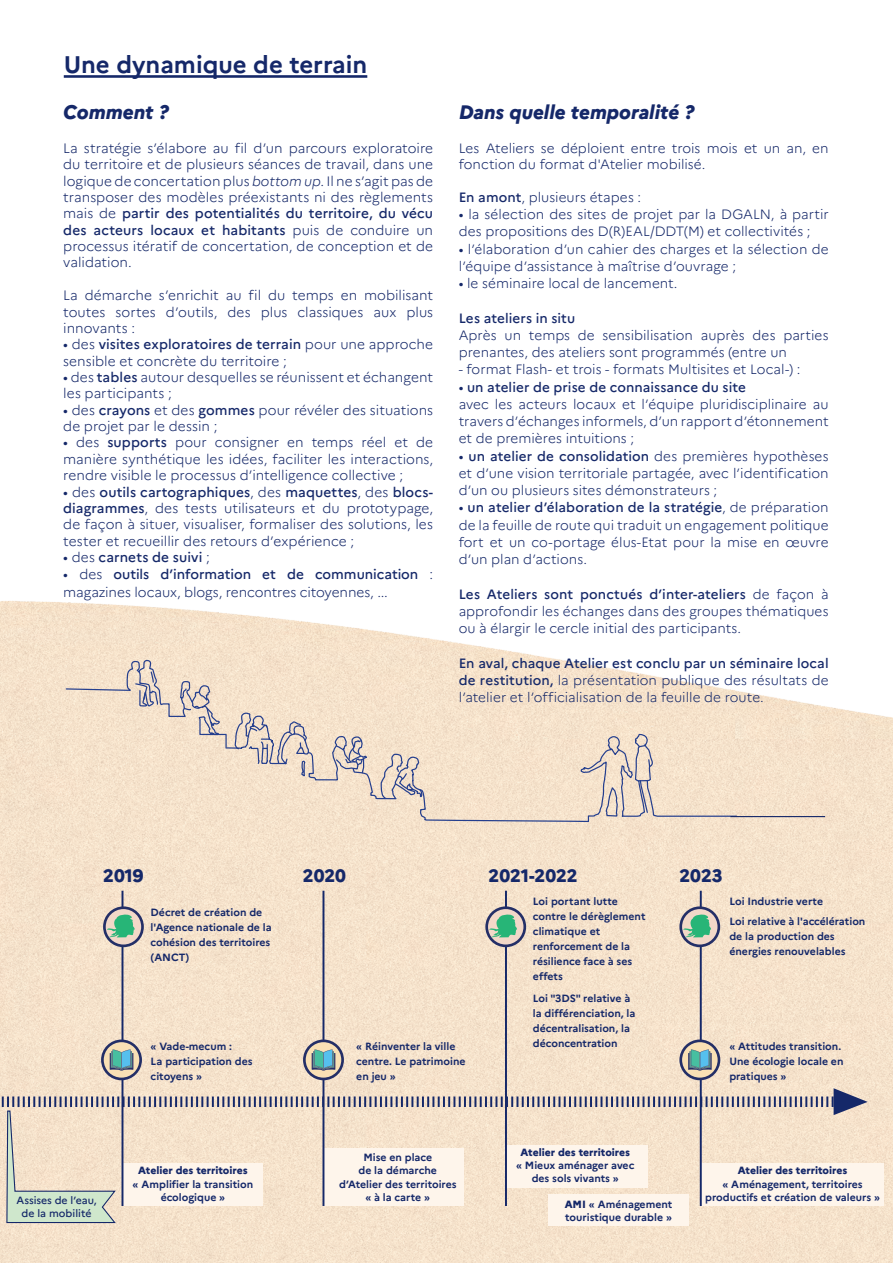
<style>
.page{position:relative;width:893px;height:1263px;background:#fff}
.page>*{position:absolute;margin:0;border:0;box-sizing:border-box;transform-origin:0 0}
.t1{font:700 24px "Marianne";color:#152869}
.t2{font:italic 800 19.65px "Marianne";letter-spacing:-.005em;color:#152869}
.t3{font:italic 800 19.5px "Marianne";letter-spacing:-.005em;color:#152869}
.t4{font:800 18px "Marianne";color:#152869}
.t5{font:300 13.65px/16.4px "Marianne";color:#152869;text-align:justify}
.t6{font:500 13.65px "Marianne";letter-spacing:.01em;color:#152869}
.t7{font:300 13.5px/17.2px "Marianne";color:#152869}
.t8{font:500 13.5px "Marianne";letter-spacing:.005em;color:#152869}
.t9{font:700 10.5px/15px "Marianne";color:#152869}
.t10{font:800 10.5px "Marianne";color:#152869}
.t11{font:500 10.5px/13.4px "Marianne";color:#152869;text-align:center}
.s1{font-style:italic}
.s2{font-weight:500}
.s3{font-weight:400}
.s4{font-weight:300}
.s5{font-weight:800}
</style>
<div class="page">
<img style="left:0;top:75px;width:893px;height:1188px">
<svg style="left:66px;top:659px;width:672px;height:164px;background:#efdeca"></svg>
<hr style="left:730px;top:816px;width:95px;height:1px;background:#152869">
<div style="left:701px;top:1163px;width:183px;height:43px;background:#fef5eb"></div>
<hr style="left:64px;top:75px;width:303px;height:3px;background:#152869">
<hr style="left:122px;top:891px;width:1px;height:315px;background:#152869">
<hr style="left:322px;top:891px;width:2px;height:315px;background:#152869">
<svg style="left:104px;top:908px;width:38px;height:38px"></svg>
<div style="left:103px;top:906px;width:41px;height:41px;border:3px solid #242f67;border-radius:50%"></div>
<svg style="left:107px;top:913px;width:28px;height:24px"></svg>
<svg style="left:101px;top:1039px;width:41px;height:41px;background:#a2aba7"></svg>
<svg style="left:303px;top:1039px;width:41px;height:41px;background:#a1aba7"></svg>
<svg style="left:0;top:1088px;width:868px;height:135px;background:#eddfce"></svg>
<hr style="left:505px;top:891px;width:2px;height:315px;background:#152869">
<hr style="left:700px;top:891px;width:2px;height:315px;background:#152869">
<svg style="left:487px;top:908px;width:38px;height:38px"></svg>
<div style="left:485px;top:906px;width:41px;height:41px;border:3px solid #242f67;border-radius:50%"></div>
<svg style="left:489px;top:913px;width:28px;height:24px"></svg>
<svg style="left:681px;top:908px;width:38px;height:38px"></svg>
<div style="left:679px;top:906px;width:41px;height:41px;border:3px solid #242f67;border-radius:50%"></div>
<svg style="left:683px;top:913px;width:28px;height:24px"></svg>
<svg style="left:679px;top:1039px;width:41px;height:41px;background:#a2aba7"></svg>
<div style="left:548px;top:1194px;width:141px;height:31px;background:#fef5eb"></div>
<h1 class="t1" style="left:64px;top:50px;width:305px">Une dynamique de terrain</h1>
<h2 class="t2" style="left:63px;top:100px;width:107px">Comment ?</h2>
<p class="t5" style="left:63px;top:140px;width:371px">La stratégie s’élabore au fil d’un parcours exploratoire du territoire et de plusieurs séances de travail, dans une logique de concertation plus <span class="s1">bottom up</span>. Il ne s’agit pas de transposer des modèles préexistants ni des règlements mais de <span class="s2">partir des potentialités du territoire, du vécu des acteurs locaux et habitants</span> puis de conduire un processus itératif de concertation, de conception et de validation.</p>
<p class="t5" style="left:63px;top:287px;width:371px">La démarche s’enrichit au fil du temps en mobilisant toutes sortes d’outils, des plus classiques aux plus innovants :</p>
<p class="t5" style="left:63px;top:336px;width:371px"><span class="s3">•</span> des <span class="s2">visites exploratoires de terrain</span> pour une approche sensible et concrète du territoire ;</p>
<p class="t5" style="left:63px;top:369px;width:371px"><span class="s3">•</span> des <span class="s2">tables</span> autour desquelles se réunissent et échangent les participants ;</p>
<p class="t5" style="left:63px;top:402px;width:371px"><span class="s3">•</span> des <span class="s2">crayons</span> et des <span class="s2">gommes</span> pour révéler des situations de projet par le dessin ;</p>
<p class="t5" style="left:63px;top:434px;width:371px"><span class="s3">•</span> des <span class="s2">supports</span> pour consigner en temps réel et de manière synthétique les idées, faciliter les interactions, rendre visible le processus d’intelligence collective ;</p>
<p class="t5" style="left:63px;top:483px;width:371px"><span class="s3">•</span> des <span class="s2">outils cartographiques</span>, des <span class="s2">maquettes</span>, des <span class="s2">blocs&shy;diagrammes</span>, des tests utilisateurs et du prototypage, de façon à situer, visualiser, formaliser des solutions, les tester et recueillir des retours d’expérience ;</p>
<p class="t6" style="left:63px;top:549px;width:148px"><span class="s3">•</span> <span class="s4">des</span> carnets de suivi <span class="s4">;</span></p>
<p class="t5" style="left:63px;top:566px;width:371px;line-height:17.4px"><span class="s3">•</span> des <span class="s2">outils d’information et de communication</span> : magazines locaux, blogs, rencontres citoyennes, ...</p>
<h3 class="t3" style="left:459px;top:100px;width:237px">Dans quelle temporalité ?</h3>
<p class="t7" style="left:459px;top:140px;width:371px;line-height:16.2px">Les Ateliers se déploient entre trois mois et un an, en fonction du format d'Atelier mobilisé.</p>
<p class="t7" style="left:459px;top:188px;width:184px"><span class="s2">En amont</span>, plusieurs étapes :</p>
<p class="t7" style="left:459px;top:206px;width:371px"><span class="s3">•</span> la sélection des sites de projet par la DGALN, à partir des propositions des D(R)EAL/DDT(M) et collectivités ;</p>
<p class="t7" style="left:459px;top:240px;width:371px"><span class="s3">•</span> l’élaboration d’un cahier des charges et la sélection de l’équipe d’assistance à maîtrise d’ouvrage ;</p>
<p class="t7" style="left:459px;top:275px;width:220px"><span class="s3">•</span> le séminaire local de lancement.</p>
<p class="t8" style="left:459px;top:309px;width:118px">Les ateliers in situ</p>
<p class="t7" style="left:459px;top:326px;width:371px">Après un temps de sensibilisation auprès des parties prenantes, des ateliers sont programmés (entre un</p>
<p class="t7" style="left:459px;top:361px;width:343px">- format Flash- et trois - formats Multisites et Local-) :</p>
<p class="t7" style="left:459px;top:378px;width:371px"><span class="s3">•</span> <span class="s2">un atelier de prise de connaissance du site<br></span>avec les acteurs locaux et l’équipe pluridisciplinaire au travers d’échanges informels, d’un rapport d’étonnement et de premières intuitions ;</p>
<p class="t7" style="left:459px;top:447px;width:371px;text-align:justify"><span class="s3">•</span> <span class="s2">un atelier de consolidation</span> des premières hypothèses et d’une vision territoriale partagée, avec l’identification d’un ou plusieurs sites démonstrateurs ;</p>
<p class="t7" style="left:459px;top:499px;width:371px;text-align:justify"><span class="s3">•</span> <span class="s2">un atelier d’élaboration de la stratégie</span>, de préparation de la feuille de route qui traduit un engagement politique fort et un co-portage élus-Etat pour la mise en œuvre d’un plan d’actions.</p>
<p class="t7" style="left:459px;top:585px;width:371px;text-align:justify"><span class="s2">Les Ateliers sont ponctués d’inter-ateliers</span> de façon à approfondir les échanges dans des groupes thématiques ou à élargir le cercle initial des participants.</p>
<p class="t7" style="left:459px;top:654px;width:371px;text-align:justify"><span class="s2">En aval, chaque Atelier est conclu par un séminaire local de restitution,</span> la présentation publique des résultats de l’atelier et l’officialisation de la feuille de route.</p>
<h3 class="t4" style="left:103px;top:864px;width:42px">2019</h3>
<h3 class="t4" style="left:303px;top:864px;width:45px">2020</h3>
<p class="t9" style="left:151px;top:904px;width:123px">Décret de création de l'Agence nationale de la cohésion des territoires (ANCT)</p>
<p class="t9" style="left:151px;top:1039px;width:103px">« Vade-mecum :<br>La participation des citoyens »</p>
<p class="t9" style="left:356px;top:1039px;width:111px">« Réinventer la ville centre. Le patrimoine en jeu »</p>
<h3 class="t4" style="left:489px;top:864px;width:90px">2021-2022</h3>
<h3 class="t4" style="left:679px;top:864px;width:45px">2023</h3>
<p class="t9" style="left:533px;top:894px;width:114px">Loi portant lutte contre le dérèglement climatique et renforcement de la résilience face à ses effets</p>
<p class="t9" style="left:533px;top:990px;width:104px">Loi "3DS" relative à la différenciation, la décentralisation, la déconcentration</p>
<p class="t9" style="left:729px;top:894px;width:95px">Loi Industrie verte</p>
<p class="t9" style="left:729px;top:914px;width:138px">Loi relative à l'accélération de la production des énergies renouvelables</p>
<p class="t9" style="left:729px;top:1039px;width:116px">« Attitudes transition.<br>Une écologie locale en pratiques »</p>
<p class="t11" style="left:17px;top:1193px;width:82px">Assises de l’eau, de la mobilité</p>
<p class="t10" style="left:138px;top:1164px;width:111px">Atelier des territoires</p>
<p class="t9" style="left:133px;top:1177px;width:122px;line-height:13.4px;text-align:center">« Amplifier la transition écologique »</p>
<p class="t9" style="left:339px;top:1150px;width:119px;line-height:13.4px;text-align:center">Mise en place<br>de la démarche d’Atelier des territoires « à la carte »</p>
<p class="t10" style="left:520px;top:1145px;width:111px">Atelier des territoires</p>
<p class="t9" style="left:516px;top:1158px;width:120px;line-height:13.4px;text-align:center">« Mieux aménager avec des sols vivants »</p>
<p class="t10" style="left:738px;top:1164px;width:111px">Atelier des territoires</p>
<p class="t9" style="left:705px;top:1177px;width:176px;line-height:13.4px;text-align:center">« Aménagement, territoires productifs et création de valeurs »</p>
<p class="t9" style="left:565px;top:1197px;width:109px;line-height:13.4px"><span class="s5">AMI</span> « Aménagement touristique durable »</p>
</div>
